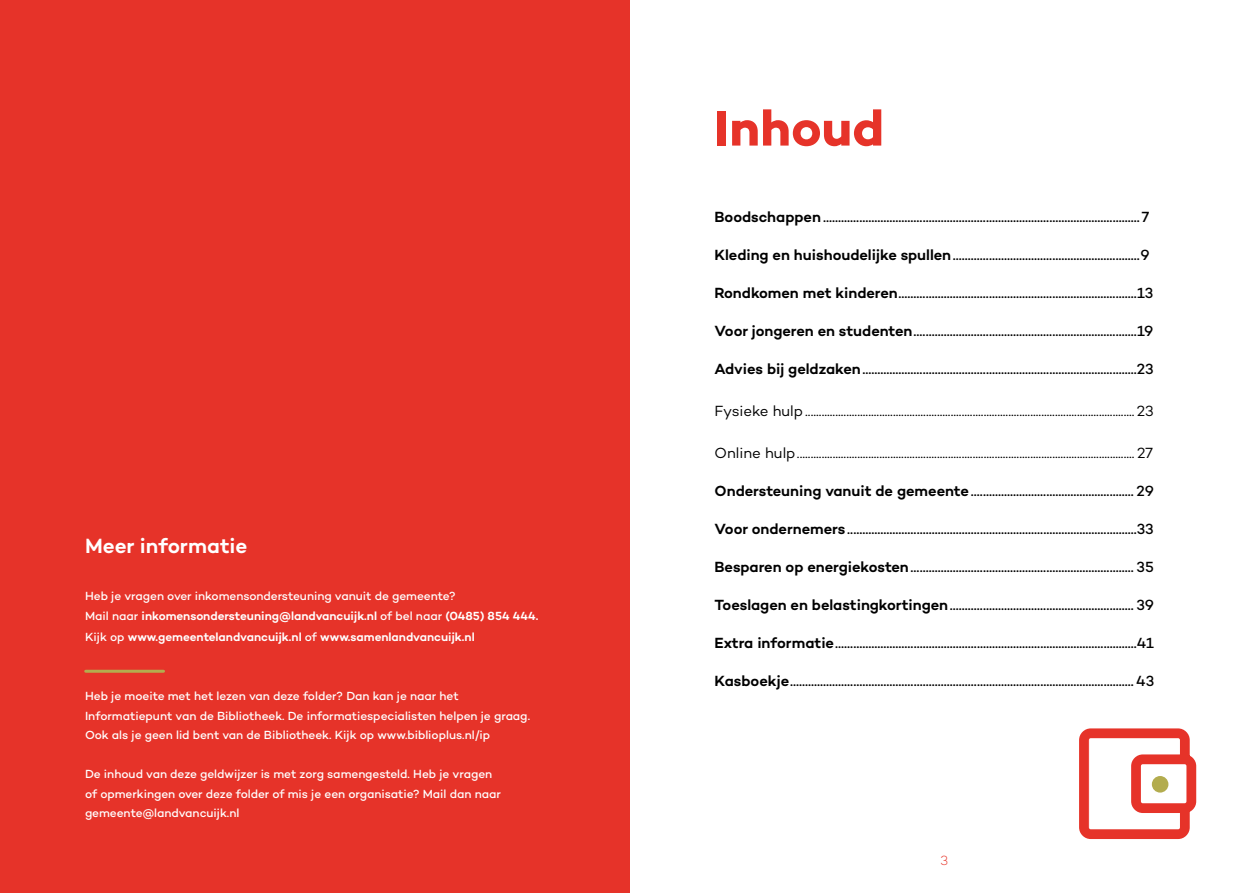
<style>
.page{position:relative;width:1259px;height:893px;background:#fff}
.page>*{position:absolute;margin:0;border:0;box-sizing:border-box;transform-origin:0 0}
.t1{font:700 51px "Campton";color:#e63329}
.t2{font:600 21px "Campton";color:#fff}
.t3{font:500 15px "Campton";color:#000}
.t4{font:15px "Campton";color:#000}
.t5{font:300 13.5px "Campton";color:#e63329}
.t6{font:500 12px/19.5px "Campton";letter-spacing:-.005em;color:#fff}
.t7{font:600 12px "Campton";color:#fff}
.s1{font-weight:600}
.s2{font-weight:500}
</style>
<div class="page">
<div style="left:0;top:0;width:629px;height:893px;background:#e63329"></div>
<hr style="left:86px;top:670px;width:77px;height:3px;background:#b3ac4e">
<svg style="left:1079px;top:728px;width:117px;height:111px"></svg>
<div style="left:1151px;top:776px;width:17px;height:17px;background:#b3ac4e;border-radius:50%"></div>
<h2 class="t2" style="left:85px;top:532px;width:164px">Meer informatie</h2>
<p class="t6" style="left:85px;top:586px;width:455px">Heb je vragen over inkomensondersteuning vanuit de gemeente?<br>Mail naar <span class="s1">inkomensondersteuning@landvancuijk.nl</span> of bel naar <span class="s1">(0485) 854 444.</span></p>
<p class="t7" style="left:85px;top:629px;width:391px"><span class="s2">Kijk op</span> www.gemeentelandvancuijk.nl <span class="s2">of</span> www.samenlandvancuijk.nl</p>
<p class="t6" style="left:85px;top:686px;width:446px">Heb je moeite met het lezen van deze folder? Dan kan je naar het<br>Informatiepunt van de Bibliotheek. De informatiespecialisten helpen je graag.<br>Ook als je geen lid bent van de Bibliotheek. Kijk op www.biblioplus.nl/ip</p>
<p class="t6" style="left:85px;top:764px;width:417px">De inhoud van deze geldwijzer is met zorg samengesteld. Heb je vragen of opmerkingen over deze folder of mis je een organisatie? Mail dan naar gemeente@landvancuijk.nl</p>
<h1 class="t1" style="left:714px;top:96px;width:171px">Inhoud</h1>
<p class="t3" style="left:714px;top:207px;width:436px"><span class="s1">Boodschappen</span>......................................................................................................... 7</p>
<p class="t3" style="left:714px;top:245px;width:437px"><span class="s1">Kleding en huishoudelijke spullen</span>..............................................................9</p>
<p class="t3" style="left:714px;top:283px;width:440px"><span class="s1">Rondkomen met kinderen</span>...............................................................................13</p>
<p class="t3" style="left:714px;top:321px;width:440px"><span class="s1">Voor jongeren en studenten</span>..........................................................................19</p>
<p class="t3" style="left:714px;top:359px;width:440px"><span class="s1">Advies bij geldzaken</span>...........................................................................................23</p>
<p class="t4" style="left:714px;top:401px;width:440px">Fysieke hulp........................................................................................................................23</p>
<p class="t4" style="left:714px;top:443px;width:440px">Online hulp........................................................................................................................... 27</p>
<p class="t3" style="left:714px;top:481px;width:441px"><span class="s1">Ondersteuning vanuit de gemeente</span>...................................................... 29</p>
<p class="t3" style="left:714px;top:519px;width:441px"><span class="s1">Voor ondernemers</span>................................................................................................33</p>
<p class="t3" style="left:714px;top:557px;width:441px"><span class="s1">Besparen op energiekosten</span>.......................................................................... 35</p>
<p class="t3" style="left:714px;top:595px;width:441px"><span class="s1">Toeslagen en belastingkortingen</span>............................................................. 39</p>
<p class="t3" style="left:714px;top:633px;width:441px"><span class="s1">Extra informatie</span>....................................................................................................41</p>
<p class="t3" style="left:714px;top:671px;width:441px"><span class="s1">Kasboekje</span>..................................................................................................................43</p>
<p class="t5" style="left:940px;top:852px;width:9px">3</p>
</div>
